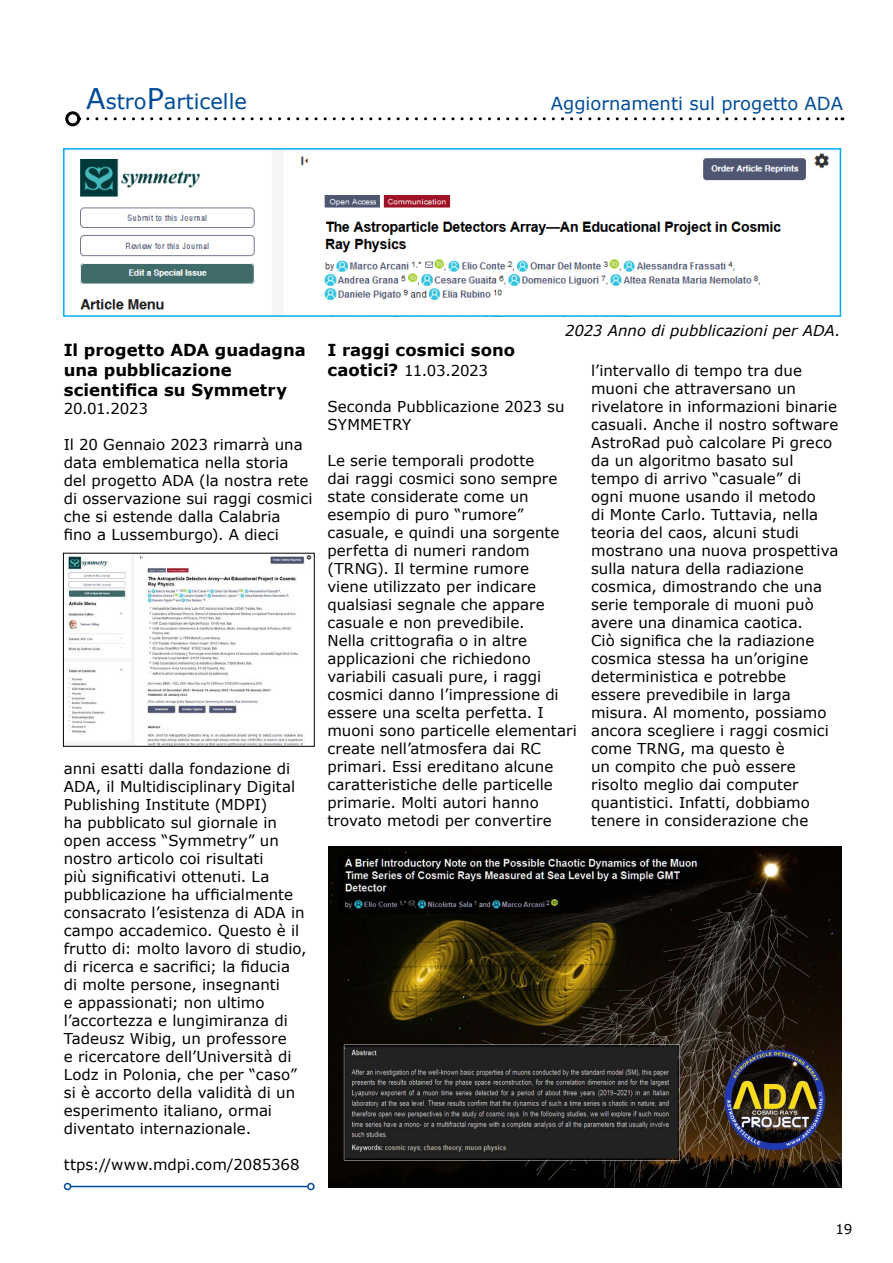
<style>
.page{position:relative;width:893px;height:1263px;background:#fff}
.page>*{position:absolute;margin:0;border:0;box-sizing:border-box;transform-origin:0 0}
.t1{font:21px "Verdana";color:#004c99}
.t2{font:18px "Verdana";color:#004c99}
.t3{font:700 16.5px/19.8px "Verdana";color:#000}
.t4{font:15px/18px "Verdana";letter-spacing:.005em;color:#000}
.t5{font:italic 15px "Verdana";color:#000}
.t6{font:13.5px "Verdana";color:#000}
.s1{font-size:28.5px}
.s2{font-weight:700;font-size:16.5px}
</style>
<div class="page">
<svg style="left:88px;top:117px;width:755px;height:3px"></svg>
<div style="left:65px;top:111px;width:15px;height:15px;border:3px solid #000;border-radius:50%"></div>
<hr style="left:71px;top:1186px;width:237px;height:1px;background:#004c99">
<div style="left:64px;top:1183px;width:7px;height:7px;border:2px solid #004c99;border-radius:50%"></div>
<div style="left:307px;top:1183px;width:8px;height:7px;border:2px solid #004c99;border-radius:50%"></div>
<img style="left:68px;top:555px;width:244px;height:190px">
<div style="left:63px;top:553px;width:252px;height:194px;border:1px solid #000"></div>
<img style="left:329px;top:846px;width:512px;height:342px">
<img style="left:80px;top:153px;width:749px;height:157px">
<div style="left:63px;top:148px;width:778px;height:169px;border:2px solid #00aeef"></div>
<h1 class="t1" style="left:86px;top:87px;width:162px"><span class="s1">A</span>stro<span class="s1">P</span>articelle</h1>
<p class="t2" style="left:551px;top:91px;width:294px">Aggiornamenti sul progetto ADA</p>
<p class="t3" style="left:64px;top:340px;width:243px">Il progetto ADA guadagna una pubblicazione scientifica su Symmetry</p>
<p class="t4" style="left:64px;top:399px;width:86px">20.01.2023</p>
<p class="t4" style="left:64px;top:435px;width:250px">Il 20 Gennaio 2023 rimarrà una data emblematica nella storia del progetto ADA (la nostra rete di osservazione sui raggi cosmici che si estende dalla Calabria<br>fino a Lussemburgo). A dieci</p>
<p class="t4" style="left:64px;top:759px;width:244px">anni esatti dalla fondazione di<br>ADA, il Multidisciplinary Digital<br>Publishing Institute (MDPI)<br>ha pubblicato sul giornale in open access “Symmetry” un nostro articolo coi risultati<br>più significativi ottenuti. La pubblicazione ha ufficialmente consacrato l’esistenza di ADA in campo accademico. Questo è il frutto di: molto lavoro di studio, di ricerca e sacrifici; la fiducia di molte persone, insegnanti<br>e appassionati; non ultimo l’accortezza e lungimiranza di<br>Tadeusz Wibig, un professore<br>e ricercatore dell’Università di<br>Lodz in Polonia, che per “caso” si è accorto della validità di un esperimento italiano, ormai diventato internazionale.</p>
<p class="t4" style="left:64px;top:1155px;width:238px">ttps://www.mdpi.com/2085368</p>
<p class="t5" style="left:565px;top:320px;width:277px">2023 Anno di pubblicazioni per ADA.</p>
<p class="t3" style="left:327px;top:340px;width:189px">I raggi cosmici sono</p>
<p class="t4" style="left:327px;top:361px;width:162px"><span class="s2">caotici?</span> 11.03.2023</p>
<p class="t4" style="left:327px;top:397px;width:239px">Seconda Pubblicazione 2023 su<br>SYMMETRY</p>
<p class="t4" style="left:327px;top:451px;width:251px">Le serie temporali prodotte<br>dai raggi cosmici sono sempre state considerate come un esempio di puro “rumore” casuale, e quindi una sorgente perfetta di numeri random (TRNG). Il termine rumore<br>viene utilizzato per indicare qualsiasi segnale che appare casuale e non prevedibile.<br>Nella crittografia o in altre applicazioni che richiedono variabili casuali pure, i raggi cosmici danno l’impressione di essere una scelta perfetta. I muoni sono particelle elementari create nell’atmosfera dai RC primari. Essi ereditano alcune caratteristiche delle particelle primarie. Molti autori hanno trovato metodi per convertire</p>
<p class="t4" style="left:591px;top:362px;width:249px">l’intervallo di tempo tra due muoni che attraversano un rivelatore in informazioni binarie casuali. Anche il nostro software<br>AstroRad può calcolare Pi greco da un algoritmo basato sul tempo di arrivo “casuale” di<br>ogni muone usando il metodo<br>di Monte Carlo. Tuttavia, nella teoria del caos, alcuni studi mostrano una nuova prospettiva sulla natura della radiazione cosmica, dimostrando che una serie temporale di muoni può avere una dinamica caotica.<br>Ciò significa che la radiazione cosmica stessa ha un’origine deterministica e potrebbe essere prevedibile in larga misura. Al momento, possiamo ancora scegliere i raggi cosmici come TRNG, ma questo è<br>un compito che può essere risolto meglio dai computer quantistici. Infatti, dobbiamo tenere in considerazione che</p>
<p class="t6" style="left:835px;top:1220px;width:19px">19</p>
</div>
